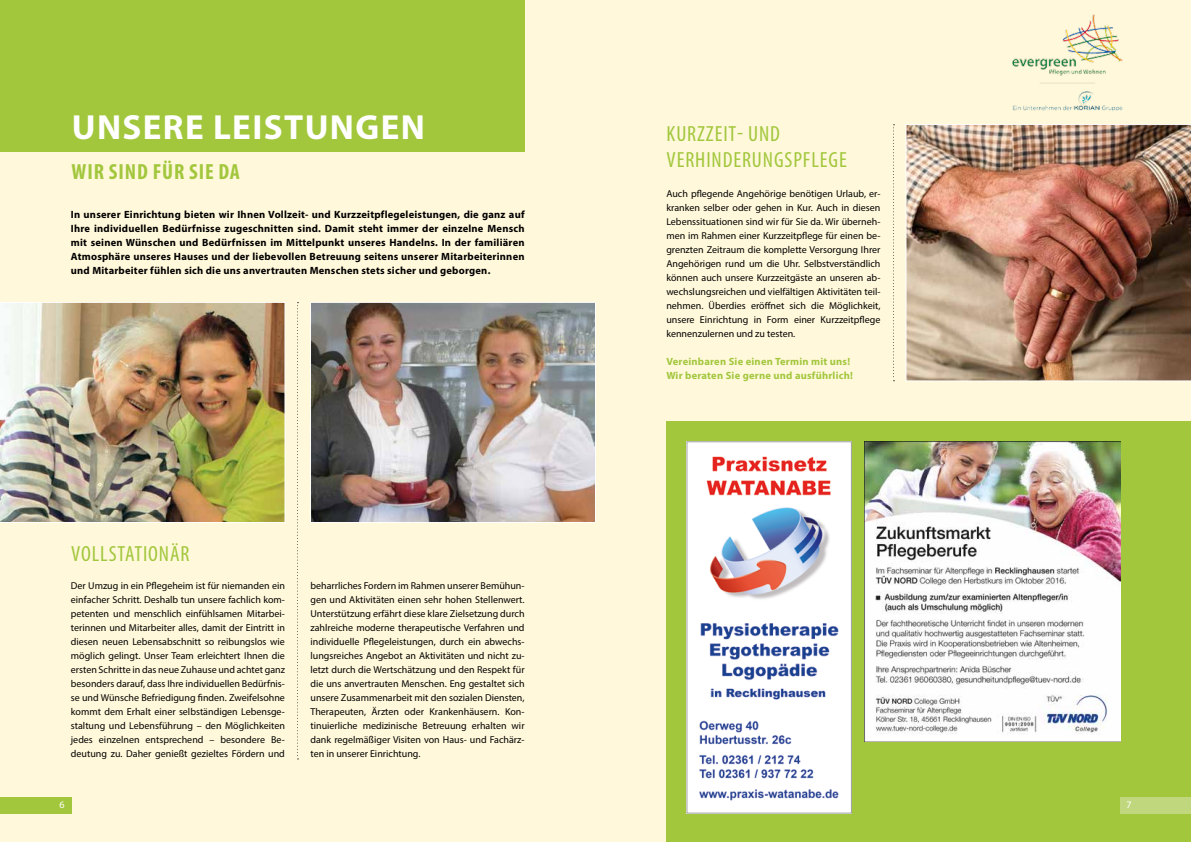
<style>
.page{position:relative;width:1191px;height:842px;background:#fff8da}
.page>*{position:absolute;margin:0;border:0;box-sizing:border-box;transform-origin:0 0}
.t1{font:700 35px "Myriad Pro";letter-spacing:.04em;color:#fff}
.t2{font:condensed 22px/26px "Myriad Pro";letter-spacing:.04em;color:#a2c73d}
.t3{font:700 condensed 22px "Myriad Pro";letter-spacing:.04em;color:#a2c73d}
.t4{font:700 10.5px/14px "Myriad Pro";letter-spacing:.02em;color:#000;text-align:justify}
.t5{font:700 10.5px/14px "Myriad Pro";letter-spacing:.02em;color:#a2c73d}
.t6{font:10px/14px "Myriad Pro";color:#000;text-align:justify}
.t7{font:10px "Myriad Pro";color:#fff}
</style>
<div class="page">
<div style="left:666px;top:421px;width:525px;height:421px;background:#a2c73d"></div>
<img style="left:1012px;top:14px;width:111px;height:97px">
<div style="left:1120px;top:797px;width:71px;height:16px;background:#c1d77e"></div>
<div style="left:0;top:797px;width:71px;height:16px;background:#a2c73d"></div>
<div style="left:0;top:0;width:524px;height:151px;background:#a2c73d"></div>
<img style="left:865px;top:441px;width:255px;height:301px">
<img style="left:0;top:302px;width:285px;height:221px">
<img style="left:312px;top:304px;width:282px;height:217px">
<div style="left:310px;top:302px;width:286px;height:221px;border:1px solid #fff"></div>
<img style="left:905px;top:124px;width:286px;height:257px">
<img style="left:688px;top:443px;width:161px;height:368px">
<div style="left:686px;top:441px;width:165px;height:372px;border:1px solid #9d9d9c"></div>
<svg style="left:297px;top:302px;width:1px;height:457px"></svg>
<svg style="left:893px;top:124px;width:1px;height:257px"></svg>
<h1 class="t1" style="left:72px;top:104px;width:355px">UNSERE LEISTUNGEN</h1>
<h2 class="t3" style="left:72px;top:158px;width:170px">WIR SIND FÜR SIE DA</h2>
<p class="t4" style="left:71px;top:207px;width:455px">In unserer Einrichtung bieten wir Ihnen Vollzeit- und Kurzzeitpflegeleistungen, die ganz auf Ihre individuellen Bedürfnisse zugeschnitten sind. Damit steht immer der einzelne Mensch mit seinen Wünschen und Bedürfnissen im Mittelpunkt unseres Handelns. In der familiären Atmosphäre unseres Hauses und der liebevollen Betreuung seitens unserer Mitarbeiterinnen und Mitarbeiter fühlen sich die uns anvertrauten Menschen stets sicher und geborgen.</p>
<h2 class="t2" style="left:71px;top:540px;width:120px">VOLLSTATIONÄR</h2>
<p class="t6" style="left:71px;top:578px;width:216px">Der Umzug in ein Pflegeheim ist für niemanden ein einfacher Schritt. Deshalb tun unsere fachlich kom&shy;petenten und menschlich einfühlsamen Mitarbei&shy;terinnen und Mitarbeiter alles, damit der Eintritt in diesen neuen Lebensabschnitt so reibungslos wie möglich gelingt. Unser Team erleichtert Ihnen die ersten Schritte in das neue Zuhause und achtet ganz besonders darauf, dass Ihre individuellen Bedürfnis&shy;se und Wünsche Befriedigung finden. Zweifelsohne kommt dem Erhalt einer selbständigen Lebensge&shy;staltung und Lebensführung – den Möglichkeiten jedes einzelnen entsprechend – besondere Be&shy;deutung zu. Daher genießt gezieltes Fördern und</p>
<p class="t6" style="left:310px;top:578px;width:216px">beharrliches Fordern im Rahmen unserer Bemühun&shy;gen und Aktivitäten einen sehr hohen Stellenwert.<br>Unterstützung erfährt diese klare Zielsetzung durch zahlreiche moderne therapeutische Verfahren und individuelle Pflegeleistungen, durch ein abwechs&shy;lungsreiches Angebot an Aktivitäten und nicht zu&shy;letzt durch die Wertschätzung und den Respekt für die uns anvertrauten Menschen. Eng gestaltet sich unsere Zusammenarbeit mit den sozialen Diensten, Therapeuten, Ärzten oder Krankenhäusern. Kon&shy;tinuierliche medizinische Betreuung erhalten wir dank regelmäßiger Visiten von Haus- und Fachärz&shy;ten in unserer Einrichtung.</p>
<h2 class="t2" style="left:666px;top:121px;width:182px">KURZZEIT- UND<br>VERHINDERUNGSPFLEGE</h2>
<p class="t6" style="left:666px;top:186px;width:216px">Auch pflegende Angehörige benötigen Urlaub, er&shy;kranken selber oder gehen in Kur. Auch in diesen Lebenssituationen sind wir für Sie da. Wir überneh&shy;men im Rahmen einer Kurzzeitpflege für einen be&shy;grenzten Zeitraum die komplette Versorgung Ihrer Angehörigen rund um die Uhr. Selbstverständlich können auch unsere Kurzzeitgäste an unseren ab&shy;wechslungsreichen und vielfältigen Aktivitäten teil&shy;nehmen. Überdies eröffnet sich die Möglichkeit, unsere Einrichtung in Form einer Kurzzeitpflege kennenzulernen und zu testen.</p>
<p class="t5" style="left:666px;top:354px;width:188px">Vereinbaren Sie einen Termin mit uns!<br>Wir beraten Sie gerne und ausführlich!</p>
<p class="t7" style="left:60px;top:798px;width:7px">6</p>
<p class="t7" style="left:1126px;top:798px;width:7px">7</p>
</div>
